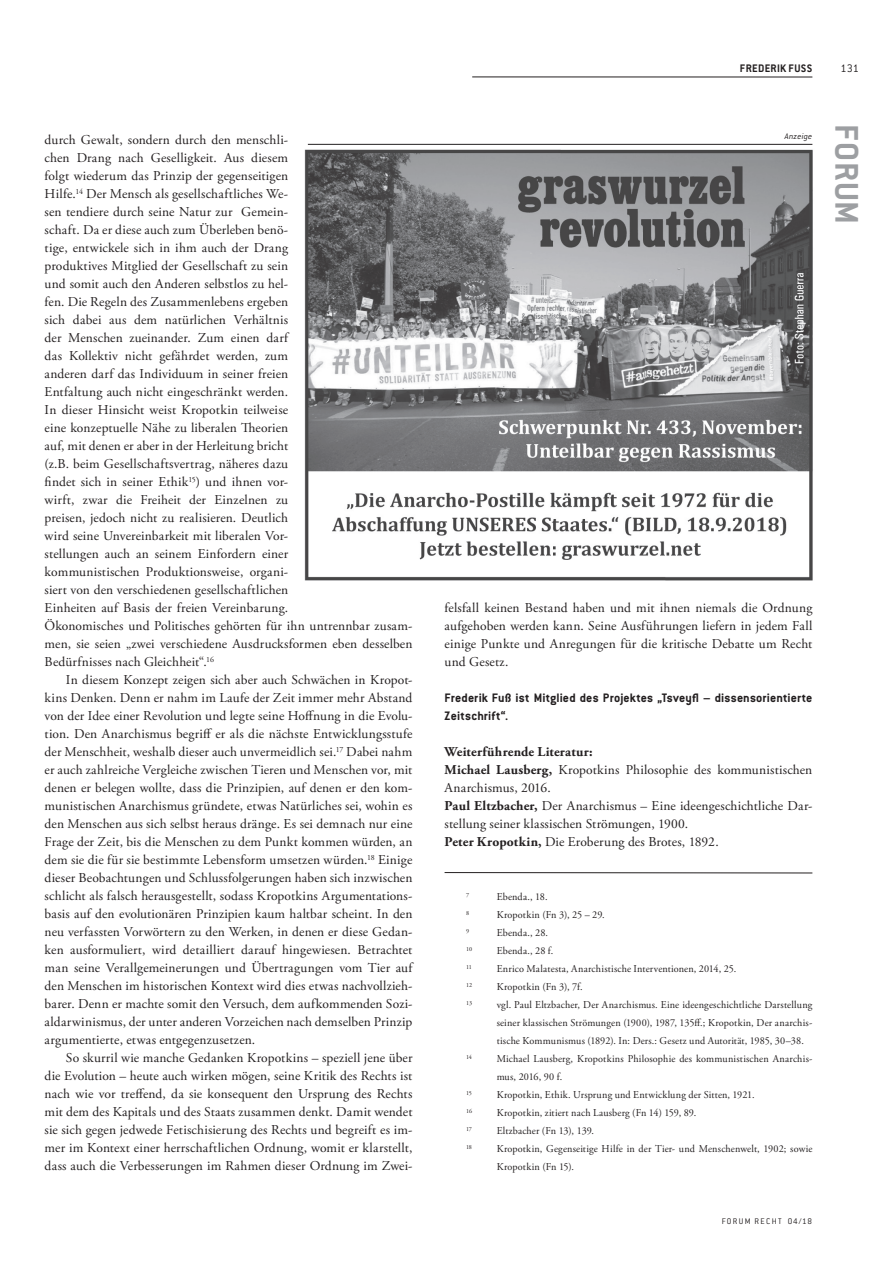
<style>
.page{position:relative;width:893px;height:1263px;background:#fff}
.page>*{position:absolute;margin:0;border:0;box-sizing:border-box;transform-origin:0 0}
.t1{font:700 36px "Conduit ITC";letter-spacing:.025em;color:#9d9fa2}
.t2{font:13.5px/18px "Adobe Garamond Pro";letter-spacing:.01em;color:#231f20;text-align:justify}
.t3{font:700 13.5px/18px "Conduit ITC";letter-spacing:.01em;color:#231f20}
.t4{font:700 12px "Conduit ITC";letter-spacing:.03em;color:#231f20}
.t5{font:300 12px "Conduit ITC";color:#231f20}
.t6{font:10.5px/18px "Adobe Garamond Pro";letter-spacing:.015em;color:#231f20}
.t7{font:300 9px "Conduit ITC";letter-spacing:.155em;color:#231f20}
.t8{font:italic 300 9px "Conduit ITC";letter-spacing:.02em;color:#231f20}
.t9{font:6.15px "Adobe Garamond Pro";letter-spacing:-.03em;color:#231f20}
.s1{font-weight:700}
</style>
<div class="page">
<hr style="left:472px;top:77px;width:340px;height:1px;background:#231f20">
<hr style="left:445px;top:872px;width:367px;height:1px;background:#231f20">
<img style="left:305px;top:149px;width:508px;height:431px">
<hr style="left:308px;top:144px;width:504px;height:1px;background:#231f20">
<p class="t2" style="left:45px;top:131px;width:369px;text-align:left">durch Gewalt, sondern durch den menschli-<br>chen Drang nach Geselligkeit. Aus diesem<br>folgt wiederum das Prinzip der gegenseitigen<br>Hilfe.<sup>14</sup> Der Mensch als gesellschaftliches We-<br>sen tendiere durch seine Natur zur Gemein-<br>schaft. Da er diese auch zum Überleben benö-<br>tige, entwickele sich in ihm auch der Drang<br>produktives Mitglied der Gesellschaft zu sein<br>und somit auch den Anderen selbstlos zu hel-<br>fen. Die Regeln des Zusammenlebens ergeben<br>sich dabei aus dem natürlichen Verhältnis<br>der Menschen zueinander. Zum einen darf<br>das Kollektiv nicht gefährdet werden, zum<br>anderen darf das Individuum in seiner freien<br>Entfaltung auch nicht eingeschränkt werden.<br>In dieser Hinsicht weist Kropotkin teilweise<br>eine konzeptuelle Nähe zu liberalen Theorien<br>auf, mit denen er aber in der Herleitung bricht<br>(z.B. beim Gesellschaftsvertrag, näheres dazu<br>findet sich in seiner Ethik<sup>15</sup>) und ihnen vor-<br>wirft, zwar die Freiheit der Einzelnen zu<br>preisen, jedoch nicht zu realisieren. Deutlich<br>wird seine Unvereinbarkeit mit liberalen Vor-<br>stellungen auch an seinem Einfordern einer<br>kommunistischen Produktionsweise, organi-<br>siert von den verschiedenen gesellschaftlichen<br>Einheiten auf Basis der freien Vereinbarung.<br>Ökonomisches und Politisches gehörten für ihn untrennbar zusam&shy;men, sie seien „zwei verschiedene Ausdrucksformen eben desselben Bedürfnisses nach Gleichheit“.<sup>16</sup></p>
<p class="t2" style="left:45px;top:671px;width:369px;text-indent:21px">In diesem Konzept zeigen sich aber auch Schwächen in Kropot&shy;kins Denken. Denn er nahm im Laufe der Zeit immer mehr Abstand von der Idee einer Revolution und legte seine Hoffnung in die Evolu&shy;tion. Den Anarchismus begriff er als die nächste Entwicklungsstufe der Menschheit, weshalb dieser auch unvermeidlich sei.<sup>17</sup> Dabei nahm er auch zahlreiche Vergleiche zwischen Tieren und Menschen vor, mit denen er belegen wollte, dass die Prinzipien, auf denen er den kom&shy;munistischen Anarchismus gründete, etwas Natürliches sei, wohin es den Menschen aus sich selbst heraus dränge. Es sei demnach nur eine Frage der Zeit, bis die Menschen zu dem Punkt kommen würden, an dem sie die für sie bestimmte Lebensform umsetzen würden.<sup>18</sup> Einige dieser Beobachtungen und Schlussfolgerungen haben sich inzwischen schlicht als falsch herausgestellt, sodass Kropotkins Argumentations&shy;basis auf den evolutionären Prinzipien kaum haltbar scheint. In den neu verfassten Vorwörtern zu den Werken, in denen er diese Gedan&shy;ken ausformuliert, wird detailliert darauf hingewiesen. Betrachtet man seine Verallgemeinerungen und Übertragungen vom Tier auf den Menschen im historischen Kontext wird dies etwas nachvollzieh&shy;barer. Denn er machte somit den Versuch, dem aufkommenden Sozi&shy;aldarwinismus, der unter anderen Vorzeichen nach demselben Prinzip argumentierte, etwas entgegenzusetzen.</p>
<p class="t2" style="left:45px;top:1049px;width:369px;text-indent:21px">So skurril wie manche Gedanken Kropotkins – speziell jene über die Evolution – heute auch wirken mögen, seine Kritik des Rechts ist nach wie vor treffend, da sie konsequent den Ursprung des Rechts mit dem des Kapitals und des Staats zusammen denkt. Damit wendet sie sich gegen jedwede Fetischisierung des Rechts und begreift es im&shy;mer im Kontext einer herrschaftlichen Ordnung, womit er klarstellt, dass auch die Verbesserungen im Rahmen dieser Ordnung im Zwei-</p>
<p class="t4" style="left:740px;top:61px;width:74px">FREDERIK FUSS</p>
<p class="t8" style="left:785px;top:131px;width:29px">Anzeige</p>
<p class="t5" style="left:841px;top:61px;width:20px">131</p>
<h1 class="t1" style="left:869px;top:124px;width:101px;rotate:90deg">FORUM</h1>
<p class="t2" style="left:445px;top:599px;width:369px">felsfall keinen Bestand haben und mit ihnen niemals die Ordnung aufgehoben werden kann. Seine Ausführungen liefern in jedem Fall einige Punkte und Anregungen für die kritische Debatte um Recht und Gesetz.</p>
<p class="t3" style="left:445px;top:688px;width:369px">Frederik Fuß ist Mitglied des Projektes „Tsveyfl – dissensorientierte<br>Zeitschrift“.</p>
<p class="t2" style="left:445px;top:743px;width:369px;text-align:left"><span class="s1">Weiterführende Literatur:<br>Michael Lausberg,</span> Kropotkins Philosophie des kommunistischen Anarchismus, 2016.<br><span class="s1">Paul Eltzbacher,</span> Der Anarchismus – Eine ideengeschichtliche Dar&shy;stellung seiner klassischen Strömungen, 1900.<br><span class="s1">Peter Kropotkin,</span> Die Eroberung des Brotes, 1892.</p>
<p class="t9" style="left:466px;top:891px;width:5px">7</p>
<p class="t9" style="left:466px;top:909px;width:5px">8</p>
<p class="t9" style="left:466px;top:927px;width:5px">9</p>
<p class="t9" style="left:466px;top:945px;width:7px">10</p>
<p class="t9" style="left:466px;top:963px;width:7px">11</p>
<p class="t9" style="left:466px;top:981px;width:8px">12</p>
<p class="t9" style="left:466px;top:999px;width:8px">13</p>
<p class="t9" style="left:466px;top:1053px;width:7px">14</p>
<p class="t9" style="left:466px;top:1089px;width:7px">15</p>
<p class="t9" style="left:466px;top:1107px;width:7px">16</p>
<p class="t9" style="left:466px;top:1125px;width:7px">17</p>
<p class="t9" style="left:466px;top:1143px;width:7px">18</p>
<p class="t6" style="left:497px;top:888px;width:317px">Ebenda., 18.<br>Kropotkin (Fn 3), 25 – 29.<br>Ebenda., 28.<br>Ebenda., 28 f.<br>Enrico Malatesta, Anarchistische Interventionen, 2014, 25.<br>Kropotkin (Fn 3), 7f.<br>vgl. Paul Eltzbacher, Der Anarchismus. Eine ideengeschichtliche Darstellung seiner klassischen Strömungen (1900), 1987, 135ff.; Kropotkin, Der anarchis&shy;tische Kommunismus (1892). In: Ders.: Gesetz und Autorität, 1985, 30–38.<br>Michael Lausberg, Kropotkins Philosophie des kommunistischen Anarchis&shy;mus, 2016, 90 f.<br>Kropotkin, Ethik. Ursprung und Entwicklung der Sitten, 1921.<br>Kropotkin, zitiert nach Lausberg (Fn 14) 159, 89.<br>Eltzbacher (Fn 13), 139.<br>Kropotkin, Gegenseitige Hilfe in der Tier- und Menschenwelt, 1902; sowie Kropotkin (Fn 15).</p>
<p class="t7" style="left:722px;top:1216px;width:92px">FORUM RECHT 04/18</p>
</div>
